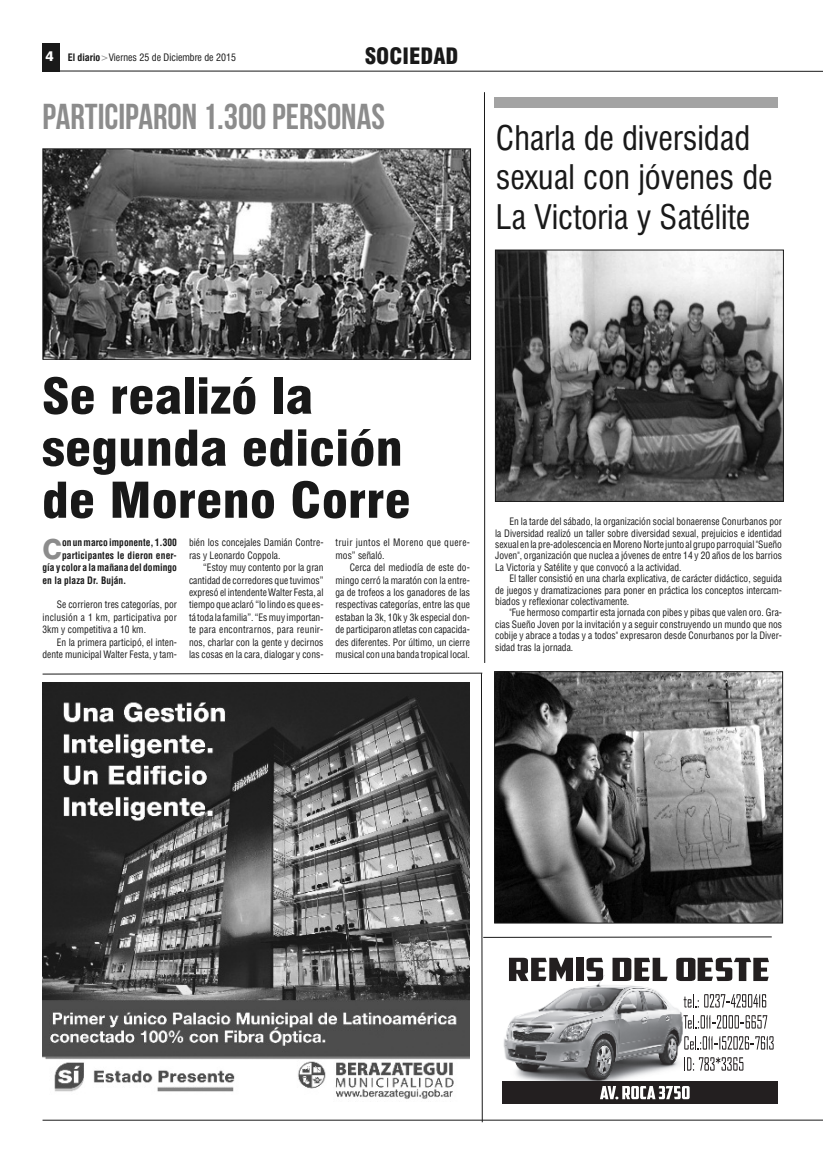
<style>
.page{position:relative;width:823px;height:1163px;background:#fff}
.page>*{position:absolute;margin:0;border:0;box-sizing:border-box;transform-origin:0 0}
.t1{font:900 condensed 48px/52px "Swiss 721 BT";color:#191919;scale:1.1 1}
.t2{font:36px "Bebas Neue";color:#8c8c8c}
.t3{font:condensed 33px/39.6px "Swiss 721 BT";color:#191919}
.t4{font:800 27.7px "Swiss 721 BT";color:#8c8c8c;scale:.95 1}
.t5{font:900 condensed 22px "Swiss 721 BT";color:#191919}
.t6{font:condensed 10px/12.4px "Helvetica";color:#191919;text-align:justify;scale:.95 1}
.t7{font:700 condensed 10px "Helvetica";color:#191919;scale:.95 1}
.t8{font:condensed 10px/12.4px "Helvetica";letter-spacing:.03em;color:#191919;scale:.95 1}
.t9{font:condensed 10px "Swiss 721 BT";color:#191919}
.s1{font-weight:800;font-stretch:normal;font-size:14px;color:#fff}
.s2{font-weight:700}
.s3{color:#8c8c8c}
</style>
<div class="page">
<div style="left:43px;top:43px;width:17px;height:28px;background:#191919"></div>
<svg style="left:42px;top:70px;width:780px;height:2px;background:#888"></svg>
<hr style="left:42px;top:1119px;width:780px;height:1px;background:#191919">
<img style="left:45px;top:150px;width:423px;height:207px">
<div style="left:43px;top:148px;width:427px;height:211px;border:1px solid #191919"></div>
<img style="left:497px;top:252px;width:284px;height:247px">
<div style="left:495px;top:250px;width:288px;height:251px;border:1px solid #191919"></div>
<img style="left:773px;top:673px;width:7px;height:248px">
<div style="left:494px;top:97px;width:283px;height:10px;background:#a3a3a3"></div>
<svg style="left:42px;top:672px;width:731px;height:450px"></svg>
<hr style="left:483px;top:92px;width:2px;height:571px;background:#191919">
<p class="t9" style="left:46px;top:54px;width:192px"><span class="s1">4</span> <span class="s2">El diario</span><span class="s3">&gt;</span>Viernes 25 de Diciembre de 2015</p>
<h3 class="t5" style="left:364px;top:48px;width:95px">SOCIEDAD</h3>
<h2 class="t2" style="left:43px;top:96px;width:343px">PARTICIPARON 1.300PERSONAS</h2>
<h3 class="t3" style="left:495px;top:121px;width:278px">Charla de diversidad sexual con jóvenes de<br>La Victoria y Satélite</h3>
<h1 class="t1" style="left:42px;top:374px;width:337px">Se realizó la segunda edición de Moreno Corre</h1>
<h3 class="t4" style="left:43px;top:539px;width:22px">C</h3>
<p class="t7" style="left:62px;top:539px;width:122px">on unmarco imponente, 1.300</p>
<p class="t7" style="left:62px;top:551px;width:122px">participantes le dieron ener-</p>
<p class="t7" style="left:43px;top:563px;width:143px">gía y color a lamañana del domingo</p>
<p class="t7" style="left:43px;top:576px;width:90px">en la plaza Dr. Buján.</p>
<p class="t6" style="left:43px;top:599px;width:143px;text-indent:14px">Se corrieron tres categorías, por inclusión a 1 km, participativa por 3km y competitiva a 10 km.</p>
<p class="t6" style="left:43px;top:636px;width:143px;text-align:right">En la primera participó, el inten&shy;dente municipal Walter Festa, y tam-</p>
<p class="t6" style="left:189px;top:537px;width:143px">bién los concejales Damián Contre&shy;ras y Leonardo Coppola.</p>
<p class="t6" style="left:189px;top:562px;width:143px;text-indent:14px">“Estoy muy contento por la gran cantidad de corredores que tuvimos” expresó el intendente Walter Festa, al tiempo que aclaró “lo lindo es que es&shy;tá toda la familia”.“Esmuy importan&shy;te para encontrarnos, para reunir&shy;nos, charlar con la gente y decirnos las cosas en la cara, dialogar y cons-</p>
<p class="t8" style="left:335px;top:537px;width:143px">truir juntos el Moreno que quere&shy;mos” señaló.</p>
<p class="t6" style="left:335px;top:562px;width:143px;text-indent:14px">Cerca del mediodía de este do&shy;mingo cerró la maratón con la entre&shy;ga de trofeos a los ganadores de las respectivas categorías, entre las que estaban la 3k, 10k y 3k especial don&shy;de participaron atletas con capacida&shy;des diferentes. Por último, un cierre musical con una banda tropical local.</p>
<p class="t6" style="left:495px;top:516px;width:303px;line-height:11.4px;text-indent:14px">En la tarde del sábado, la organización social bonaerense Conurbanos por la Diversidad realizó un taller sobre diversidad sexual, prejuicios e identidad sexual en la pre-adolescencia enMorenoNorte junto al grupo parroquial "Sueño Joven", organización que nuclea a jóvenes de entre 14 y 20 años de los barrios La Victoria y Satélite y que convocó a la actividad.</p>
<p class="t6" style="left:495px;top:573px;width:303px;line-height:11.4px;text-indent:14px">El taller consistió en una charla explicativa, de carácter didáctico, seguida de juegos y dramatizaciones para poner en práctica los conceptos intercam&shy;biados y reflexionar colectivamente.</p>
<p class="t6" style="left:495px;top:607px;width:303px;line-height:11.4px;text-indent:14px">"Fue hermoso compartir esta jornada con pibes y pibas que valen oro. Gra&shy;cias Sueño Joven por la invitación y a seguir construyendo un mundo que nos cobije y abrace a todas y a todos" expresaron desde Conurbanos por la Diver&shy;sidad tras la jornada.</p>
</div>
